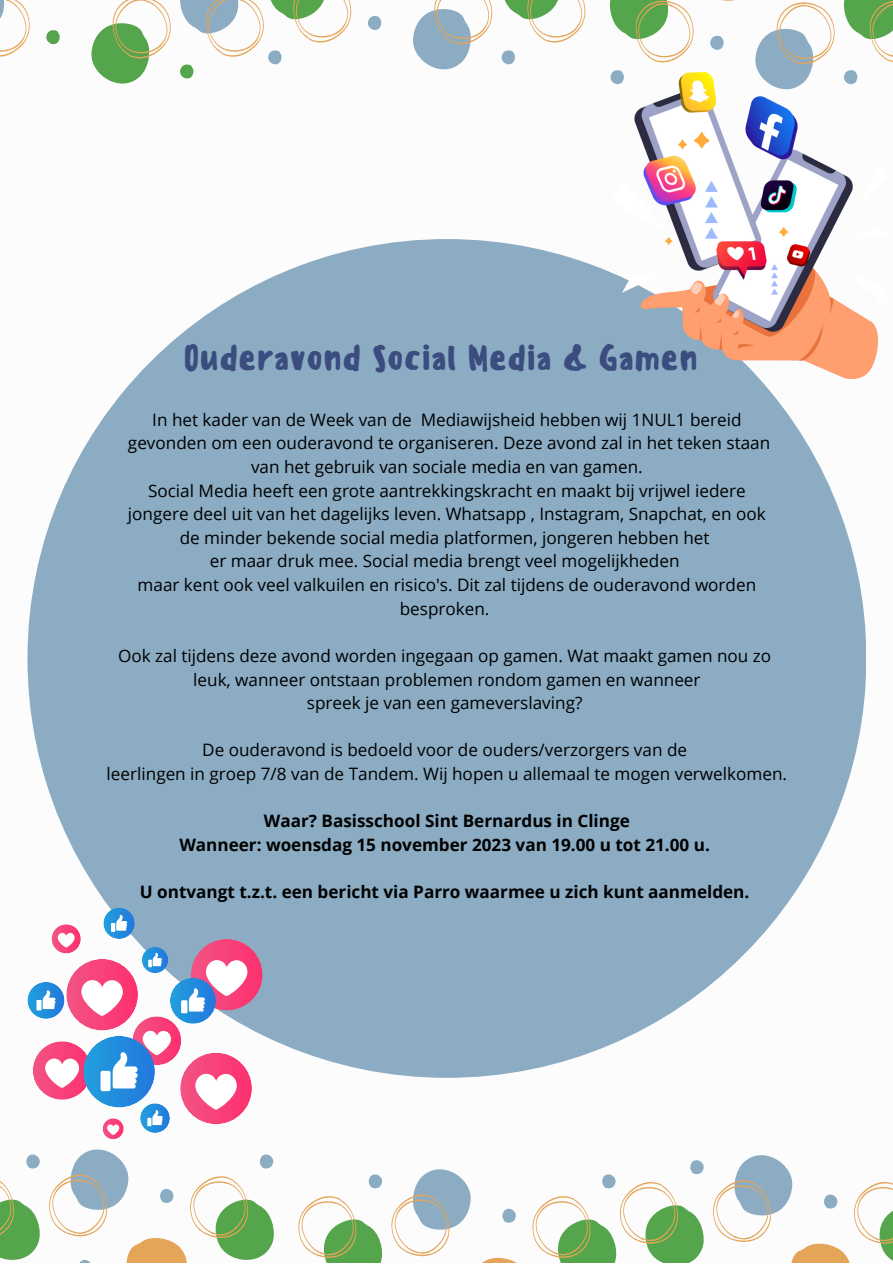
<style>
.page{position:relative;width:893px;height:1264px;background:#fff}
.page>*{position:absolute;margin:0;border:0;box-sizing:border-box;transform-origin:0 0}
.t1{font:500 34.5px "Sensei";color:#3b4c7e}
.t2{font:17.1px "Open Sans";color:#000}
.t3{font:700 17.1px "Open Sans";color:#000}
</style>
<div class="page">
<svg style="left:0;top:0;width:30px;height:57px"></svg>
<svg style="left:46px;top:30px;width:14px;height:15px"></svg>
<svg style="left:91px;top:0;width:80px;height:83px"></svg>
<svg style="left:180px;top:0;width:172px;height:79px"></svg>
<svg style="left:367px;top:16px;width:15px;height:14px"></svg>
<svg style="left:413px;top:0;width:173px;height:69px"></svg>
<svg style="left:609px;top:0;width:283px;height:73px"></svg>
<svg style="left:713px;top:1155px;width:179px;height:107px"></svg>
<svg style="left:368px;top:1174px;width:14px;height:14px"></svg>
<svg style="left:391px;top:1160px;width:313px;height:102px"></svg>
<svg style="left:298px;top:1196px;width:85px;height:66px"></svg>
<svg style="left:0;top:1149px;width:274px;height:113px"></svg>
<div style="left:27px;top:239px;width:839px;height:838px;background:#8bacc3;border-radius:50%"></div>
<img style="left:610px;top:73px;width:269px;height:306px">
<svg style="left:33px;top:1041px;width:58px;height:58px"></svg>
<svg style="left:45px;top:1058px;width:34px;height:29px"></svg>
<svg style="left:132px;top:1016px;width:49px;height:49px"></svg>
<svg style="left:143px;top:1030px;width:28px;height:25px"></svg>
<svg style="left:180px;top:1052px;width:72px;height:72px;background:#f7487d"></svg>
<svg style="left:195px;top:1073px;width:42px;height:36px"></svg>
<svg style="left:107px;top:1124px;width:12px;height:10px"></svg>
<svg style="left:191px;top:939px;width:71px;height:71px"></svg>
<svg style="left:66px;top:958px;width:72px;height:72px;background:#f7497e"></svg>
<svg style="left:81px;top:980px;width:42px;height:35px"></svg>
<svg style="left:52px;top:924px;width:29px;height:29px"></svg>
<svg style="left:58px;top:932px;width:17px;height:15px"></svg>
<svg style="left:83px;top:1035px;width:72px;height:72px;background:#2b8edc"></svg>
<div style="left:101px;top:1070px;width:9px;height:21px;background:#fff;border-radius:2px"></div>
<svg style="left:112px;top:1051px;width:25px;height:37px"></svg>
<svg style="left:140px;top:1103px;width:30px;height:29px"></svg>
<svg style="left:147px;top:1109px;width:16px;height:17px"></svg>
<svg style="left:27px;top:981px;width:37px;height:37px"></svg>
<div style="left:36px;top:999px;width:6px;height:11px;background:#fff"></div>
<svg style="left:42px;top:990px;width:14px;height:19px"></svg>
<svg style="left:142px;top:946px;width:26px;height:27px"></svg>
<svg style="left:148px;top:952px;width:14px;height:15px"></svg>
<svg style="left:170px;top:977px;width:46px;height:46px"></svg>
<div style="left:181px;top:1000px;width:6px;height:13px;background:#fff"></div>
<svg style="left:189px;top:960px;width:58px;height:51px;background:#d1a5c9"></svg>
<svg style="left:109px;top:907px;width:19px;height:4px"></svg>
<svg style="left:111px;top:914px;width:16px;height:17px"></svg>
<p class="t1" style="left:183px;top:337px;width:516px">Ouderavond Social Media &amp; Gamen</p>
<p class="t2" style="left:152px;top:407px;width:590px">In het kader van de Week van de Mediawijsheid hebben wij 1NUL1 bereid</p>
<p class="t2" style="left:128px;top:431px;width:643px">gevonden om een ouderavond te organiseren. Deze avond zal in het teken staan</p>
<p class="t2" style="left:251px;top:454px;width:393px">van het gebruik van sociale media en van gamen.</p>
<p class="t2" style="left:148px;top:478px;width:599px">Social Media heeft een grote aantrekkingskracht en maakt bij vrijwel iedere</p>
<p class="t2" style="left:128px;top:502px;width:639px">jongere deel uit van het dagelijks leven. Whatsapp , Instagram, Snapchat, en ook</p>
<p class="t2" style="left:180px;top:525px;width:531px">de minder bekende social media platformen, jongeren hebben het</p>
<p class="t2" style="left:210px;top:549px;width:471px">er maar druk mee. Social media brengt veel mogelijkheden</p>
<p class="t2" style="left:137px;top:572px;width:620px">maar kent ook veel valkuilen en risico's. Dit zal tijdens de ouderavond worden</p>
<p class="t2" style="left:400px;top:596px;width:91px">besproken.</p>
<p class="t2" style="left:118px;top:643px;width:654px">Ook zal tijdens deze avond worden ingegaan op gamen. Wat maakt gamen nou zo</p>
<p class="t2" style="left:193px;top:667px;width:509px">leuk, wanneer ontstaan problemen rondom gamen en wanneer</p>
<p class="t2" style="left:307px;top:691px;width:277px">spreek je van een gameverslaving?</p>
<p class="t2" style="left:202px;top:738px;width:486px">De ouderavond is bedoeld voor de ouders/verzorgers van de</p>
<p class="t2" style="left:107px;top:761px;width:682px">leerlingen in groep 7/8 van de Tandem. Wij hopen u allemaal te mogen verwelkomen.</p>
<p class="t3" style="left:264px;top:809px;width:367px">Waar? Basisschool Sint Bernardus in Clinge</p>
<p class="t3" style="left:179px;top:832px;width:532px">Wanneer: woensdag 15 november 2023 van 19.00 u tot 21.00 u.</p>
<p class="t3" style="left:140px;top:879px;width:611px">U ontvangt t.z.t. een bericht via Parro waarmee u zich kunt aanmelden.</p>
</div>
